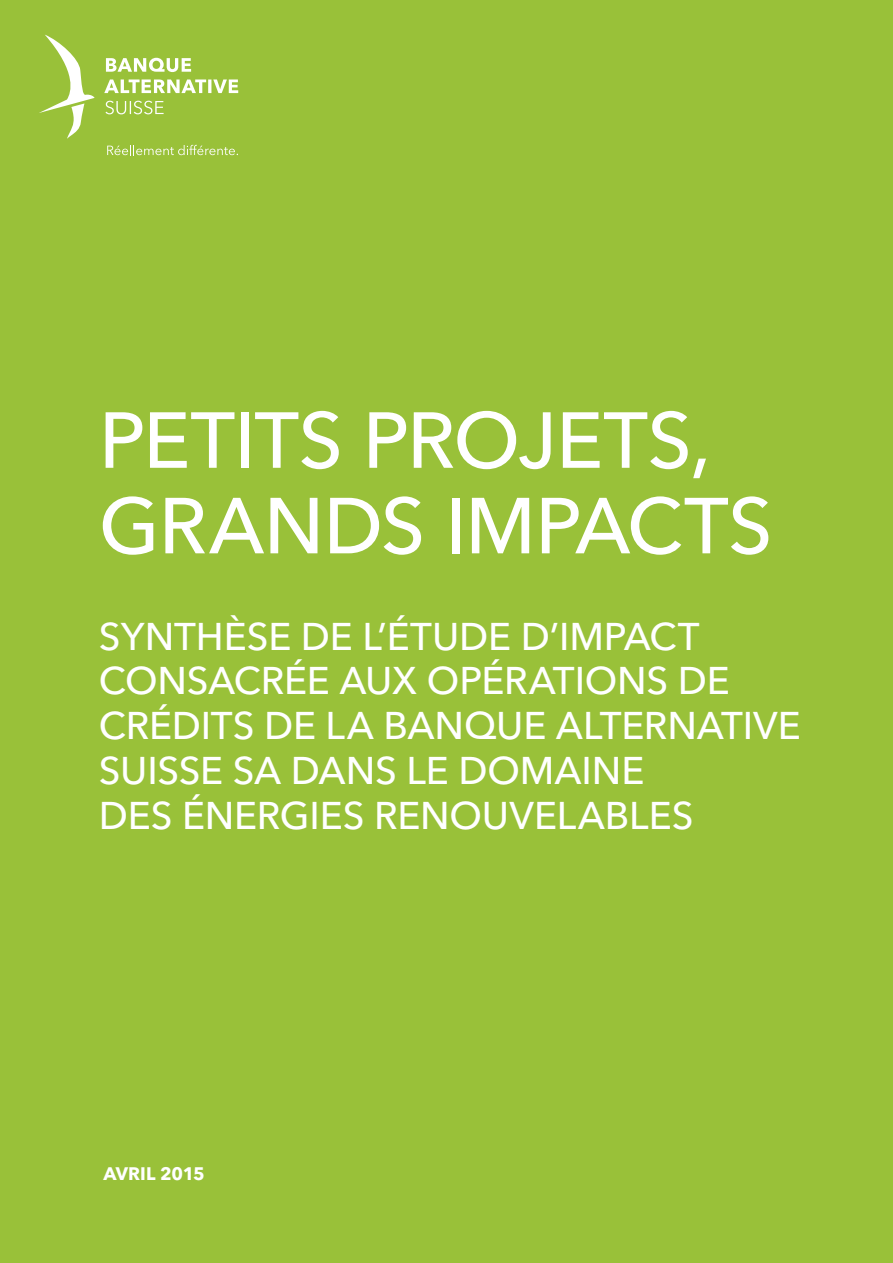
<style>
.page{position:relative;width:893px;height:1263px;background:#99c139}
.page>*{position:absolute;margin:0;border:0;box-sizing:border-box;transform-origin:0 0}
.t1{font:500 78.45px/85.5px "Avenir Next LT Pro";letter-spacing:-.01em;color:#fff}
.t2{font:500 38.25px/44.7px "Avenir Next LT Pro";letter-spacing:-.005em;color:#fff}
.t3{font:700 18px "Avenir Next LT Pro";letter-spacing:-.01em;color:#fff}
</style>
<div class="page">
<svg style="left:39px;top:35px;width:56px;height:104px"></svg>
<svg style="left:105px;top:101px;width:59px;height:13px"></svg>
<svg style="left:104px;top:79px;width:134px;height:14px"></svg>
<svg style="left:106px;top:58px;width:85px;height:14px"></svg>
<svg style="left:107px;top:145px;width:131px;height:10px"></svg>
<h1 class="t1" style="left:99px;top:397px;width:675px">PETITS PROJETS,<br>GRANDS IMPACTS</h1>
<p class="t2" style="left:99px;top:614px;width:704px">SYNTHÈSE DE L’ÉTUDE D’IMPACT<br>CONSACRÉE AUX OPÉRATIONS DE<br>CRÉDITS DE LA BANQUE ALTERNATIVE<br>SUISSE SA DANS LE DOMAINE<br>DES ÉNERGIES RENOUVELABLES</p>
<p class="t3" style="left:103px;top:1163px;width:103px">AVRIL 2015</p>
</div>
